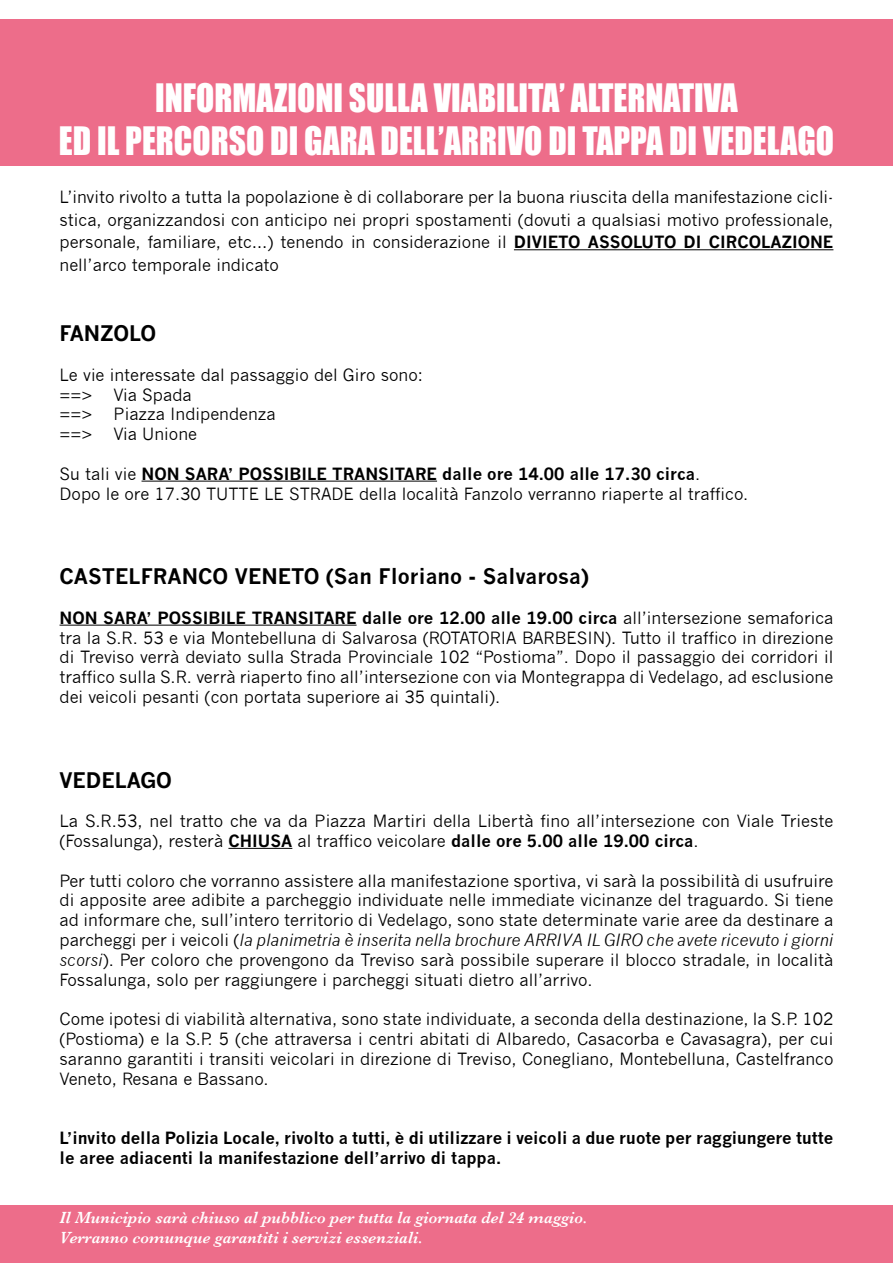
<style>
.page{position:relative;width:893px;height:1263px;background:#fff}
.page>*{position:absolute;margin:0;border:0;box-sizing:border-box;transform-origin:0 0}
.t1{font:36px/43.2px "Impact";color:#fff;text-align:center;scale:.93 1}
.t2{font:700 21px "News Gothic";color:#000}
.t3{font:16.5px/19.8px "News Gothic";color:#000;text-align:justify}
.t4{font:700 16.5px/19.8px "News Gothic";color:#000}
.t5{font:italic 600 16.5px/19.8px "Baskerville";color:#fff}
.s1{font-weight:700}
.s2{font-style:italic}
</style>
<div class="page">
<div style="left:0;top:20px;width:893px;height:146px;background:#ed6d8a"></div>
<div style="left:0;top:1205px;width:893px;height:58px;background:#ed6d8a"></div>
<hr style="left:514px;top:249px;width:319px;height:1px;background:#000">
<hr style="left:142px;top:481px;width:295px;height:1px;background:#000">
<hr style="left:60px;top:625px;width:297px;height:1px;background:#000">
<hr style="left:228px;top:848px;width:64px;height:1px;background:#000">
<h1 class="t1" style="left:59px;top:75px;width:835px">INFORMAZIONI SULLA VIABILITA’ ALTERNATIVA<br>ED IL PERCORSO DI GARA DELL’ARRIVO DI TAPPA DI VEDELAGO</h1>
<p class="t3" style="left:60px;top:186px;width:775px;line-height:22.5px">L’invito rivolto a tutta la popolazione è di collaborare per la buona riuscita della manifestazione cicli&shy;stica, organizzandosi con anticipo nei propri spostamenti (dovuti a qualsiasi motivo professionale, personale, familiare, etc…) tenendo in considerazione il <span class="s1">DIVIETO ASSOLUTO DI CIRCOLAZIONE </span>nell’arco temporale indicato</p>
<p class="t2" style="left:60px;top:321px;width:26px">Fanzolo</p>
<p class="t3" style="left:60px;top:365px;width:365px">Le vie interessate dal passaggio del Giro sono: ==&gt;</p>
<p class="t3" style="left:114px;top:385px;width:80px">Via Spada</p>
<p class="t3" style="left:60px;top:404px;width:35px">==&gt;</p>
<p class="t3" style="left:114px;top:404px;width:164px">Piazza Indipendenza</p>
<p class="t3" style="left:60px;top:424px;width:35px">==&gt;</p>
<p class="t3" style="left:114px;top:424px;width:85px">Via Unione</p>
<p class="t3" style="left:60px;top:464px;width:690px">Su tali vie <span class="s1">NON SARA’ POSSIBILE TRANSITARE dalle ore 14.00 alle 17.30 circa</span>.<br>Dopo le ore 17.30 TUTTE LE STRADE della località Fanzolo verranno riaperte al traffico.</p>
<p class="t2" style="left:60px;top:564px;width:30px">Castelfranco</p>
<p class="t2" style="left:235px;top:564px;width:355px">VENETO (San Floriano - Salvarosa)</p>
<p class="t3" style="left:60px;top:608px;width:775px"><span class="s1">NON SARA’ POSSIBILE TRANSITARE dalle ore 12.00 alle 19.00 circa</span> all’intersezione semaforica tra la S.R. 53 e via Montebelluna di Salvarosa (ROTATORIA BARBESIN). Tutto il traffico in direzione di Treviso verrà deviato sulla Strada Provinciale 102 “Postioma”. Dopo il passaggio dei corridori il traffico sulla S.R. verrà riaperto fino all’intersezione con via Montegrappa di Vedelago, ad esclusione dei veicoli pesanti (con portata superiore ai 35 quintali).</p>
<p class="t2" style="left:60px;top:767px;width:28px">Vedela</p>
<p class="t2" style="left:141px;top:767px;width:29px">go</p>
<p class="t3" style="left:60px;top:811px;width:775px">La S.R.53, nel tratto che va da Piazza Martiri della Libertà fino all’intersezione con Viale Trieste (Fossalunga), resterà <span class="s1">CHIUSA</span> al traffico veicolare <span class="s1">dalle ore 5.00 alle 19.00 circa</span>.</p>
<p class="t3" style="left:60px;top:871px;width:775px">Per tutti coloro che vorranno assistere alla manifestazione sportiva, vi sarà la possibilità di usufruire di apposite aree adibite a parcheggio individuate nelle immediate vicinanze del traguardo. Si tiene ad informare che, sull’intero territorio di Vedelago, sono state determinate varie aree da destinare a parcheggi per i veicoli (<span class="s2">la planimetria è inserita nella brochure ARRIVA IL GIRO che avete ricevuto i giorni scorsi</span>). Per coloro che provengono da Treviso sarà possibile superare il blocco stradale, in località Fossalunga, solo per raggiungere i parcheggi situati dietro all’arrivo.</p>
<p class="t3" style="left:60px;top:1009px;width:775px">Come ipotesi di viabilità alternativa, sono state individuate, a seconda della destinazione, la S.P. 102 (Postioma) e la S.P. 5 (che attraversa i centri abitati di Albaredo, Casacorba e Cavasagra), per cui saranno garantiti i transiti veicolari in direzione di Treviso, Conegliano, Montebelluna, Castelfranco Veneto, Resana e Bassano.</p>
<p class="t4" style="left:60px;top:1128px;width:775px">L’invito della Polizia Locale, rivolto a tutti, è di utilizzare i veicoli a due ruote per raggiungere tutte le aree adiacenti la manifestazione dell’arrivo di tappa.</p>
<p class="t5" style="left:60px;top:1208px;width:530px">Il Municipio sarà chiuso al pubblico per tutta la giornata del 24 maggio.<br>Verranno comunque garantiti i servizi essenziali.</p>
</div>
